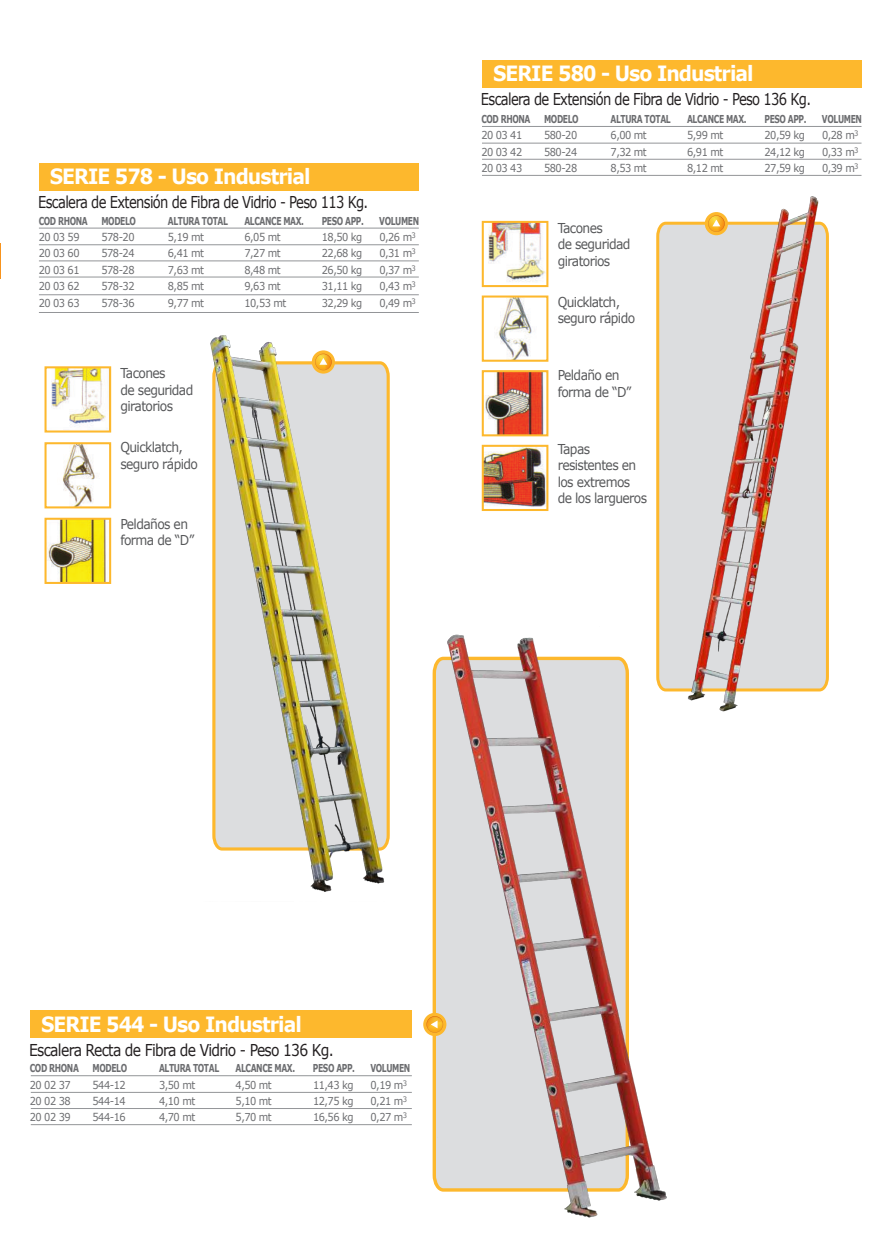
<style>
.page{position:relative;width:893px;height:1255px;background:#fff}
.page>*{position:absolute;margin:0;border:0;box-sizing:border-box;transform-origin:0 0}
.t1{font:700 21px "Verdana";letter-spacing:-.05em;color:#fff;scale:.9 1}
.t2{font:16.35px "Verdana";letter-spacing:-.05em;color:#231f20;scale:.8 1}
.t3{font:16.35px "Verdana";letter-spacing:-.05em;color:#231f20;scale:.85 1}
.t4{font:13.65px/16.4px "Verdana";letter-spacing:-.05em;color:#57585a;scale:.9 1}
.t5{font:10.95px "Verdana";letter-spacing:-.05em;color:#6c6d70;scale:.9 1}
.t6{font:700 10.95px "Verdana";letter-spacing:-.05em;color:#6c6d70;scale:.7 1}
</style>
<div class="page">
<hr style="left:39px;top:228px;width:380px;height:1px;background:#939598">
<hr style="left:39px;top:244px;width:380px;height:1px;background:#939598">
<hr style="left:39px;top:260px;width:380px;height:1px;background:#939598">
<hr style="left:39px;top:276px;width:380px;height:1px;background:#939598">
<hr style="left:39px;top:294px;width:380px;height:1px;background:#939598">
<hr style="left:39px;top:312px;width:380px;height:1px;background:#939598">
<hr style="left:31px;top:1075px;width:381px;height:1px;background:#939598">
<hr style="left:31px;top:1091px;width:381px;height:1px;background:#939598">
<hr style="left:31px;top:1108px;width:381px;height:1px;background:#939598">
<hr style="left:31px;top:1124px;width:381px;height:1px;background:#939598">
<hr style="left:482px;top:126px;width:379px;height:1px;background:#939598">
<hr style="left:482px;top:143px;width:379px;height:1px;background:#939598">
<hr style="left:482px;top:159px;width:379px;height:1px;background:#939598">
<hr style="left:482px;top:175px;width:379px;height:1px;background:#939598">
<svg style="left:656px;top:221px;width:173px;height:465px;background:#e4d5b7"></svg>
<svg style="left:431px;top:659px;width:7px;height:531px"></svg>
<img style="left:488px;top:224px;width:57px;height:58px">
<div style="left:482px;top:221px;width:66px;height:66px;border:2px solid #fdb82d"></div>
<img style="left:496px;top:298px;width:36px;height:61px">
<div style="left:482px;top:295px;width:66px;height:67px;border:2px solid #fdb82d"></div>
<img style="left:485px;top:373px;width:59px;height:60px">
<div style="left:482px;top:370px;width:66px;height:66px;border:2px solid #fdb82d"></div>
<img style="left:485px;top:448px;width:60px;height:59px">
<div style="left:482px;top:445px;width:66px;height:66px;border:2px solid #fdb82d"></div>
<div style="left:482px;top:60px;width:379px;height:27px;background:#fdb82d"></div>
<div style="left:39px;top:163px;width:380px;height:27px;background:#fdb82d"></div>
<div style="left:30px;top:1010px;width:382px;height:27px;background:#fdb82d"></div>
<img style="left:51px;top:369px;width:55px;height:58px">
<div style="left:45px;top:366px;width:66px;height:66px;border:2px solid #fdb82d"></div>
<img style="left:48px;top:520px;width:58px;height:61px">
<div style="left:45px;top:517px;width:66px;height:67px;border:2px solid #fdb82d"></div>
<img style="left:62px;top:445px;width:33px;height:60px">
<div style="left:45px;top:442px;width:66px;height:66px;border:2px solid #fdb82d"></div>
<img style="left:210px;top:335px;width:180px;height:557px">
<img style="left:438px;top:626px;width:239px;height:592px">
<img style="left:677px;top:196px;width:150px;height:516px">
<svg style="left:312px;top:350px;width:23px;height:23px"></svg>
<svg style="left:315px;top:353px;width:17px;height:17px"></svg>
<div style="left:705px;top:212px;width:23px;height:23px;background:#fdb82d;border-radius:50%"></div>
<svg style="left:708px;top:215px;width:17px;height:17px"></svg>
<svg style="left:423px;top:1012px;width:23px;height:23px"></svg>
<svg style="left:426px;top:1016px;width:17px;height:16px"></svg>
<h1 class="t1" style="left:50px;top:163px;width:291px">SERIE 578 - Uso Industrial</h1>
<h2 class="t2" style="left:38px;top:191px;width:414px">Escalera de Extensión de Fibra de Vidrio - Peso 113 Kg.</h2>
<p class="t6" style="left:39px;top:214px;width:141px">COD RHONA MODELO</p>
<p class="t6" style="left:168px;top:214px;width:87px">ALTURA TOTAL</p>
<p class="t6" style="left:244px;top:214px;width:87px">ALCANCE MAX.</p>
<p class="t6" style="left:322px;top:214px;width:62px">PESO APP.</p>
<p class="t6" style="left:379px;top:214px;width:59px">VOLUMEN</p>
<p class="t5" style="left:39px;top:230px;width:47px">20 03 59</p>
<p class="t5" style="left:101px;top:230px;width:38px">578-20</p>
<p class="t5" style="left:168px;top:230px;width:42px">5,19 mt</p>
<p class="t5" style="left:244px;top:230px;width:42px">6,05 mt</p>
<p class="t5" style="left:322px;top:230px;width:46px">18,50 kg</p>
<p class="t5" style="left:379px;top:230px;width:42px">0,26 m<sup>3</sup></p>
<p class="t5" style="left:39px;top:246px;width:47px">20 03 60</p>
<p class="t5" style="left:101px;top:246px;width:38px">578-24</p>
<p class="t5" style="left:168px;top:246px;width:42px">6,41 mt</p>
<p class="t5" style="left:244px;top:246px;width:42px">7,27 mt</p>
<p class="t5" style="left:322px;top:246px;width:46px">22,68 kg</p>
<p class="t5" style="left:379px;top:246px;width:42px">0,31 m<sup>3</sup></p>
<p class="t5" style="left:39px;top:262px;width:47px">20 03 61</p>
<p class="t5" style="left:101px;top:262px;width:38px">578-28</p>
<p class="t5" style="left:168px;top:262px;width:42px">7,63 mt</p>
<p class="t5" style="left:244px;top:262px;width:42px">8,48 mt</p>
<p class="t5" style="left:322px;top:262px;width:46px">26,50 kg</p>
<p class="t5" style="left:379px;top:262px;width:42px">0,37 m<sup>3</sup></p>
<p class="t5" style="left:39px;top:279px;width:47px">20 03 62</p>
<p class="t5" style="left:101px;top:279px;width:38px">578-32</p>
<p class="t5" style="left:168px;top:279px;width:42px">8,85 mt</p>
<p class="t5" style="left:244px;top:279px;width:42px">9,63 mt</p>
<p class="t5" style="left:322px;top:279px;width:46px">31,11 kg</p>
<p class="t5" style="left:379px;top:279px;width:42px">0,43 m<sup>3</sup></p>
<p class="t5" style="left:39px;top:295px;width:47px">20 03 63</p>
<p class="t5" style="left:101px;top:295px;width:38px">578-36</p>
<p class="t5" style="left:168px;top:295px;width:42px">9,77 mt</p>
<p class="t5" style="left:244px;top:295px;width:48px">10,53 mt</p>
<p class="t5" style="left:322px;top:295px;width:46px">32,29 kg</p>
<p class="t5" style="left:379px;top:295px;width:42px">0,49 m<sup>3</sup></p>
<p class="t4" style="left:120px;top:364px;width:83px">Tacones<br>de seguridad giratorios</p>
<p class="t4" style="left:120px;top:438px;width:88px">Quicklatch, seguro rápido</p>
<p class="t4" style="left:120px;top:515px;width:84px">Peldaños en forma de “D”</p>
<h1 class="t1" style="left:493px;top:60px;width:291px">SERIE 580 - Uso Industrial</h1>
<h2 class="t2" style="left:481px;top:88px;width:414px">Escalera de Extensión de Fibra de Vidrio - Peso 136 Kg.</h2>
<p class="t6" style="left:481px;top:112px;width:141px">COD RHONA MODELO</p>
<p class="t6" style="left:610px;top:112px;width:87px">ALTURA TOTAL</p>
<p class="t6" style="left:687px;top:112px;width:87px">ALCANCE MAX.</p>
<p class="t6" style="left:764px;top:112px;width:62px">PESO APP.</p>
<p class="t6" style="left:822px;top:112px;width:59px">VOLUMEN</p>
<p class="t5" style="left:481px;top:128px;width:47px">20 03 41</p>
<p class="t5" style="left:544px;top:128px;width:38px">580-20</p>
<p class="t5" style="left:611px;top:128px;width:42px">6,00 mt</p>
<p class="t5" style="left:687px;top:128px;width:42px">5,99 mt</p>
<p class="t5" style="left:764px;top:128px;width:46px">20,59 kg</p>
<p class="t5" style="left:822px;top:128px;width:42px">0,28 m<sup>3</sup></p>
<p class="t5" style="left:481px;top:144px;width:47px">20 03 42</p>
<p class="t5" style="left:544px;top:144px;width:38px">580-24</p>
<p class="t5" style="left:611px;top:144px;width:42px">7,32 mt</p>
<p class="t5" style="left:687px;top:144px;width:42px">6,91 mt</p>
<p class="t5" style="left:764px;top:144px;width:46px">24,12 kg</p>
<p class="t5" style="left:822px;top:144px;width:42px">0,33 m<sup>3</sup></p>
<p class="t5" style="left:481px;top:161px;width:47px">20 03 43</p>
<p class="t5" style="left:544px;top:161px;width:38px">580-28</p>
<p class="t5" style="left:611px;top:161px;width:42px">8,53 mt</p>
<p class="t5" style="left:687px;top:161px;width:42px">8,12 mt</p>
<p class="t5" style="left:764px;top:161px;width:46px">27,59 kg</p>
<p class="t5" style="left:822px;top:161px;width:42px">0,39 m<sup>3</sup></p>
<p class="t4" style="left:558px;top:219px;width:83px">Tacones<br>de seguridad giratorios</p>
<p class="t4" style="left:558px;top:293px;width:88px">Quicklatch, seguro rápido</p>
<p class="t4" style="left:558px;top:366px;width:84px">Peldaño en forma de “D”</p>
<p class="t4" style="left:558px;top:440px;width:101px">Tapas resistentes en los extremos de los largueros</p>
<h1 class="t1" style="left:41px;top:1011px;width:291px">SERIE 544 - Uso Industrial</h1>
<h2 class="t3" style="left:29px;top:1039px;width:360px">Escalera Recta de Fibra de Vidrio - Peso 136 Kg.</h2>
<p class="t6" style="left:30px;top:1061px;width:141px">COD RHONA MODELO</p>
<p class="t6" style="left:159px;top:1061px;width:87px">ALTURA TOTAL</p>
<p class="t6" style="left:236px;top:1061px;width:87px">ALCANCE MAX.</p>
<p class="t6" style="left:313px;top:1061px;width:62px">PESO APP.</p>
<p class="t6" style="left:370px;top:1061px;width:59px">VOLUMEN</p>
<p class="t5" style="left:30px;top:1077px;width:47px">20 02 37</p>
<p class="t5" style="left:93px;top:1077px;width:38px">544-12</p>
<p class="t5" style="left:159px;top:1077px;width:42px">3,50 mt</p>
<p class="t5" style="left:236px;top:1077px;width:42px">4,50 mt</p>
<p class="t5" style="left:313px;top:1077px;width:46px">11,43 kg</p>
<p class="t5" style="left:370px;top:1077px;width:42px">0,19 m<sup>3</sup></p>
<p class="t5" style="left:30px;top:1093px;width:47px">20 02 38</p>
<p class="t5" style="left:93px;top:1093px;width:38px">544-14</p>
<p class="t5" style="left:159px;top:1093px;width:42px">4,10 mt</p>
<p class="t5" style="left:236px;top:1093px;width:42px">5,10 mt</p>
<p class="t5" style="left:313px;top:1093px;width:46px">12,75 kg</p>
<p class="t5" style="left:370px;top:1093px;width:42px">0,21 m<sup>3</sup></p>
<p class="t5" style="left:30px;top:1110px;width:47px">20 02 39</p>
<p class="t5" style="left:93px;top:1110px;width:38px">544-16</p>
<p class="t5" style="left:159px;top:1110px;width:42px">4,70 mt</p>
<p class="t5" style="left:236px;top:1110px;width:42px">5,70 mt</p>
<p class="t5" style="left:313px;top:1110px;width:46px">16,56 kg</p>
<p class="t5" style="left:370px;top:1110px;width:42px">0,27 m<sup>3</sup></p>
</div>
